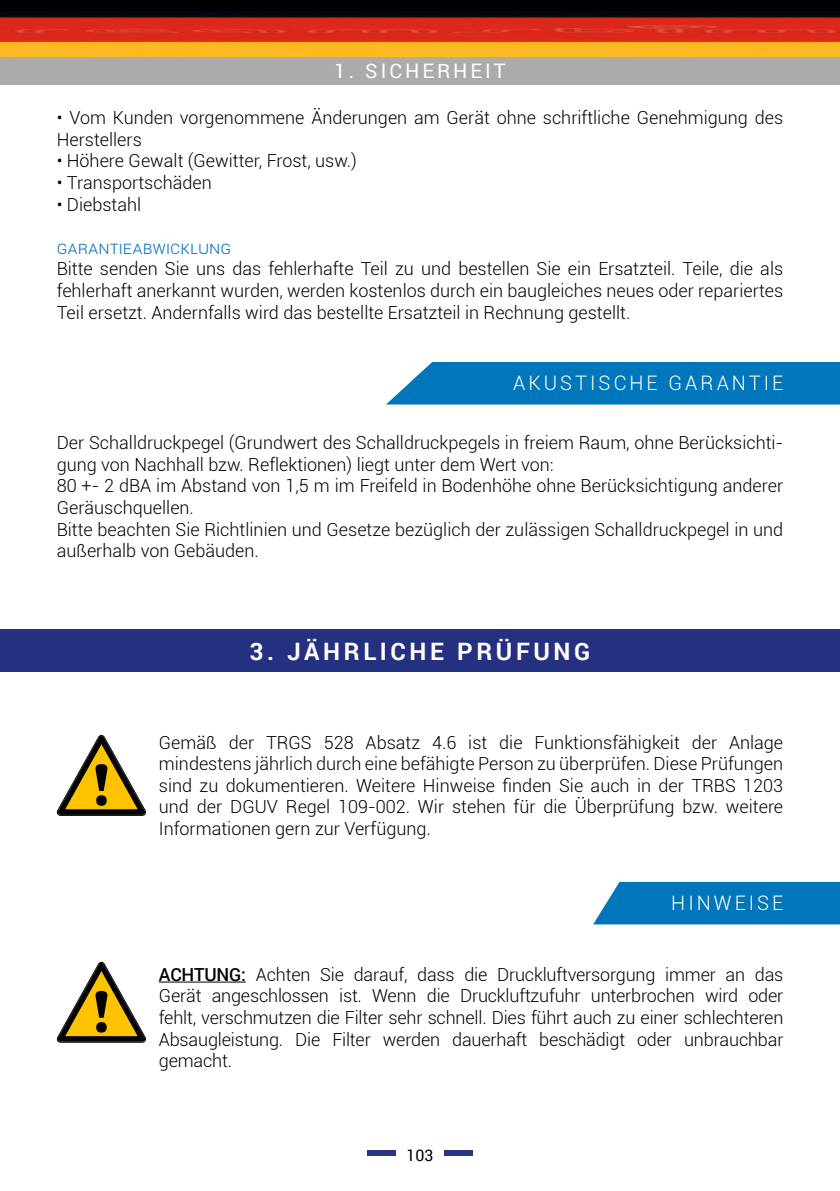
<style>
.page{position:relative;width:840px;height:1191px;background:#fff}
.page>*{position:absolute;margin:0;border:0;box-sizing:border-box;transform-origin:0 0}
.t1{font:700 24px "Roboto";letter-spacing:.15em;color:#fff}
.t2{font:300 20px "Roboto";letter-spacing:.15em;color:#fff}
.t3{font:20px "Roboto";letter-spacing:.15em;color:#fff}
.t4{font:300 18px/21.6px "Roboto";color:#000;text-align:justify}
.t5{font:300 18px "Roboto";color:#0978ba}
.t6{font:16px "Roboto";color:#000}
.s1{font-weight:500}
</style>
<div class="page">
<div style="left:367px;top:1150px;width:28px;height:6px;background:#283583"></div>
<div style="left:444px;top:1150px;width:28px;height:6px;background:#283583"></div>
<div style="left:0;top:57px;width:839px;height:28px;background:#ababab"></div>
<div style="left:386px;top:362px;width:453px;height:42px;background:#0077ba"></div>
<div style="left:0;top:629px;width:839px;height:43px;background:#253081"></div>
<svg style="left:57px;top:735px;width:89px;height:80px"></svg>
<div style="left:593px;top:882px;width:246px;height:42px;background:#0077ba"></div>
<svg style="left:57px;top:962px;width:89px;height:80px"></svg>
<hr style="left:159px;top:981px;width:87px;height:1px;background:#000">
<img style="left:0;top:10px;width:839px;height:47px">
<div style="left:0;top:0;width:839px;height:10px;background:#000"></div>
<p class="t3" style="left:334px;top:56px;width:172px">1. SICHERHEIT</p>
<p class="t4" style="left:57px;top:106px;width:727px">• Vom Kunden vorgenommene Änderungen am Gerät ohne schriftliche Genehmigung des<br>Herstellers</p>
<p class="t4" style="left:57px;top:149px;width:301px">• Höhere Gewalt (Gewitter, Frost, usw.)</p>
<p class="t4" style="left:57px;top:171px;width:156px">• Transportschäden</p>
<p class="t4" style="left:57px;top:193px;width:86px">• Diebstahl</p>
<p class="t5" style="left:57px;top:235px;width:176px">Garantieabwicklung</p>
<p class="t4" style="left:57px;top:257px;width:727px">Bitte senden Sie uns das fehlerhafte Teil zu und bestellen Sie ein Ersatzteil. Teile, die als fehlerhaft anerkannt wurden, werden kostenlos durch ein baugleiches neues oder repariertes Teil ersetzt. Andernfalls wird das bestellte Ersatzteil in Rechnung gestellt.</p>
<p class="t2" style="left:513px;top:369px;width:271px">AKUSTISCHE GARANTIE</p>
<p class="t4" style="left:57px;top:431px;width:727px;text-align:left">Der Schalldruckpegel (Grundwert des Schalldruckpegels in freiem Raum, ohne Berücksichti&shy;gung von Nachhall bzw. Reflektionen) liegt unter dem Wert von:<br>80 +- 2 dBA im Abstand von 1,5 m im Freifeld in Bodenhöhe ohne Berücksichtigung anderer Geräuschquellen.<br>Bitte beachten Sie Richtlinien und Gesetze bezüglich der zulässigen Schalldruckpegel in und außerhalb von Gebäuden.</p>
<h1 class="t1" style="left:249px;top:634px;width:342px">3. JÄHRLICHE PRÜFUNG</h1>
<p class="t4" style="left:159px;top:730px;width:625px">Gemäß der TRGS 528 Absatz 4.6 ist die Funktionsfähigkeit der Anlage mindestens jährlich durch eine befähigte Person zu überprüfen. Diese Prüfungen sind zu dokumentieren. Weitere Hinweise finden Sie auch in der TRBS 1203 und der DGUV Regel 109-002. Wir stehen für die Überprüfung bzw. weitere Informationen gern zur Verfügung.</p>
<p class="t2" style="left:671px;top:889px;width:113px">HINWEISE</p>
<p class="t4" style="left:159px;top:963px;width:625px"><span class="s1">ACHTUNG:</span> Achten Sie darauf, dass die Druckluftversorgung immer an das Gerät angeschlossen ist. Wenn die Druckluftzufuhr unterbrochen wird oder fehlt, verschmutzen die Filter sehr schnell. Dies führt auch zu einer schlechteren Absaugleistung. Die Filter werden dauerhaft beschädigt oder unbrauchbar gemacht.</p>
<p class="t6" style="left:406px;top:1144px;width:29px">103</p>
</div>
